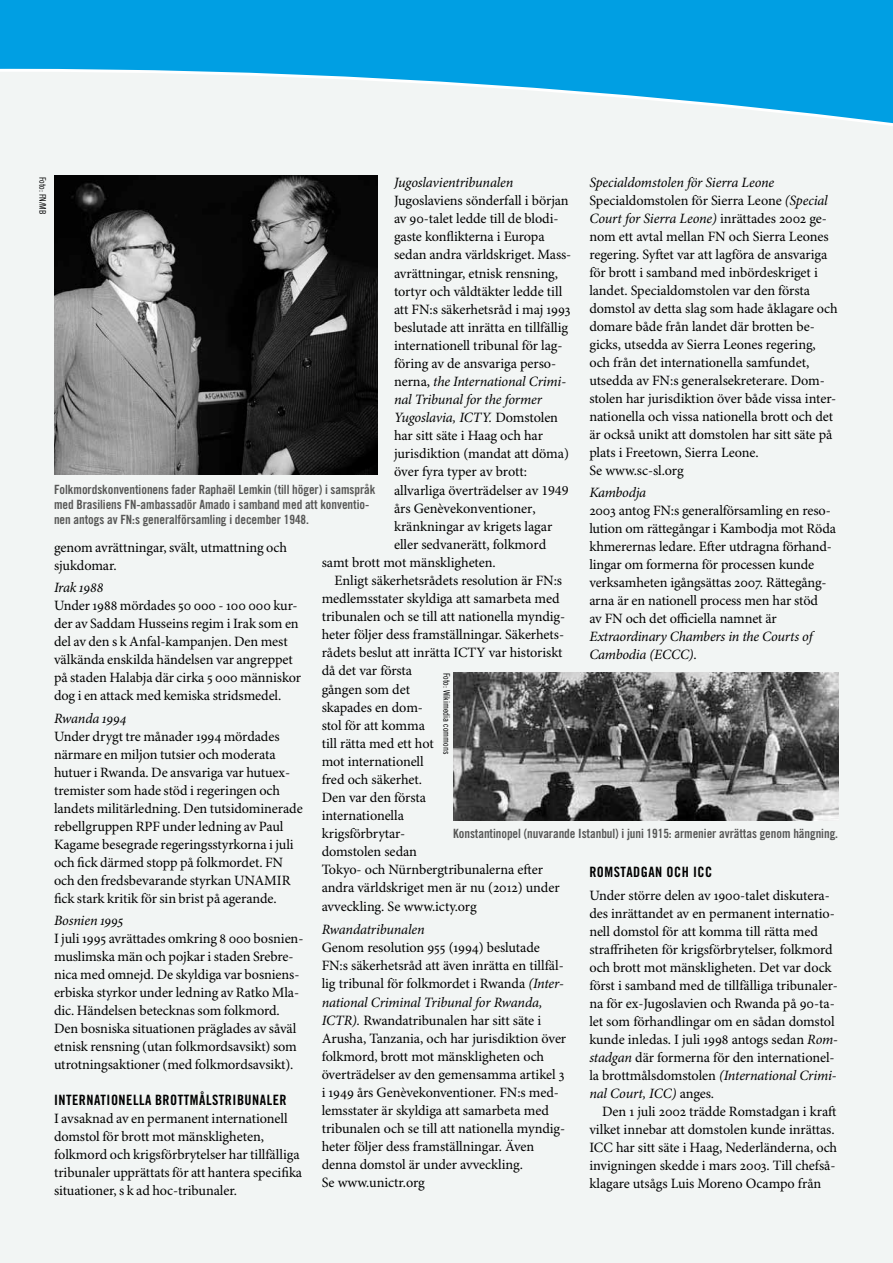
<style>
.page{position:relative;width:893px;height:1263px;background:#f2f5f4}
.page>*{position:absolute;margin:0;border:0;box-sizing:border-box;transform-origin:0 0}
.t1{font:14.25px/18px "Minion Pro";letter-spacing:-.005em;color:#000}
.t2{font:italic 14.25px/18px "Minion Pro";letter-spacing:-.015em;color:#000}
.t3{font:14.25px "Trade Gothic LT Std Bd Cn 20";letter-spacing:.035em;color:#000}
.t4{font:12.75px/15px "Trade Gothic LT Std Bd Cn 20";letter-spacing:-.005em;color:#575756}
.t5{font:9px "Trade Gothic LT Std Cn 18";color:#000}
.s1{font-style:italic}
.s2{font-style:normal}
</style>
<div class="page">
<svg style="left:0;top:0;width:893px;height:126px"></svg>
<img style="left:54px;top:176px;width:323px;height:298px">
<img style="left:453px;top:673px;width:386px;height:147px">
<p class="t1" style="left:589px;top:174px;width:250px"><span class="s1">Specialdomstolen för Sierra Leone </span>Specialdomstolen för Sierra Leone <span class="s1">(Special Court for Sierra Leone)</span> inrättades 2002 ge&shy;nom ett avtal mellan FN och Sierra Leones regering. Syftet var att lagföra de ansvariga för brott i samband med inbördeskriget i landet. Specialdomstolen var den första domstol av detta slag som hade åklagare och domare både från landet där brotten be&shy;gicks, utsedda av Sierra Leones regering, och från det internationella samfundet, utsedda av FN:s generalsekreterare. Dom&shy;stolen har jurisdiktion över både vissa inter&shy;nationella och vissa nationella brott och det är också unikt att domstolen har sitt säte på plats i Freetown, Sierra Leone.<br>Se www.sc-sl.org</p>
<p class="t2" style="left:589px;top:484px;width:58px">Kambodja</p>
<p class="t1" style="left:589px;top:502px;width:248px">2003 antog FN:s generalförsamling en reso&shy;lution om rättegångar i Kambodja mot Röda khmerernas ledare. Efter utdragna förhand&shy;lingar om formerna för processen kunde verksamheten igångsättas 2007. Rättegång&shy;arna är en nationell process men har stöd<br>av FN och det officiella namnet är</p>
<p class="t2" style="left:589px;top:628px;width:225px">Extraordinary Chambers in the Courts of<br>Cambodia (ECCC)<span class="s2">.</span></p>
<p class="t2" style="left:394px;top:174px;width:121px">Jugoslavientribunalen</p>
<p class="t1" style="left:394px;top:192px;width:176px">Jugoslaviens sönderfall i början</p>
<p class="t1" style="left:394px;top:210px;width:166px">av 90-talet ledde till de blodi-</p>
<p class="t1" style="left:394px;top:228px;width:152px">gaste konflikterna i Europa</p>
<p class="t1" style="left:394px;top:246px;width:179px">sedan andra världskriget. Mass-</p>
<p class="t1" style="left:394px;top:265px;width:166px">avrättningar, etnisk rensning,</p>
<p class="t1" style="left:394px;top:283px;width:170px">tortyr och våldtäkter ledde till</p>
<p class="t1" style="left:394px;top:301px;width:178px">att FN:s säkerhetsråd i maj 1993</p>
<p class="t1" style="left:394px;top:319px;width:176px">beslutade att inrätta en tillfällig</p>
<p class="t1" style="left:394px;top:337px;width:170px">internationell tribunal för lag-</p>
<p class="t1" style="left:394px;top:355px;width:164px">föring av de ansvariga perso-</p>
<p class="t2" style="left:394px;top:373px;width:174px"><span class="s2">nerna,</span> the International Crimi-</p>
<p class="t2" style="left:394px;top:391px;width:149px">nal Tribunal for the former</p>
<p class="t2" style="left:394px;top:409px;width:166px">Yugoslavia, ICTY. <span class="s2">Domstolen</span></p>
<p class="t1" style="left:394px;top:427px;width:150px">har sitt säte i Haag och har</p>
<p class="t1" style="left:394px;top:445px;width:176px">jurisdiktion (mandat att döma)</p>
<p class="t1" style="left:394px;top:463px;width:135px">över fyra typer av brott:</p>
<p class="t1" style="left:394px;top:482px;width:176px">allvarliga överträdelser av 1949</p>
<p class="t1" style="left:394px;top:500px;width:143px">års Genèvekonventioner,</p>
<p class="t1" style="left:394px;top:518px;width:160px">kränkningar av krigets lagar</p>
<p class="t1" style="left:394px;top:536px;width:154px">eller sedvanerätt, folkmord</p>
<p class="t1" style="left:322px;top:554px;width:176px">samt brott mot mänskligheten.</p>
<p class="t1" style="left:334px;top:572px;width:229px">Enligt säkerhetsrådets resolution är FN:s</p>
<p class="t1" style="left:322px;top:590px;width:240px">medlemsstater skyldiga att samarbeta med</p>
<p class="t1" style="left:322px;top:608px;width:245px">tribunalen och se till att nationella myndig-</p>
<p class="t1" style="left:322px;top:626px;width:244px">heter följer dess framställningar. Säkerhets-</p>
<p class="t1" style="left:322px;top:644px;width:242px">rådets beslut att inrätta ICTY var historiskt</p>
<p class="t1" style="left:322px;top:662px;width:92px">då det var första</p>
<p class="t1" style="left:322px;top:680px;width:90px">gången som det</p>
<p class="t1" style="left:322px;top:699px;width:103px">skapades en dom-</p>
<p class="t1" style="left:322px;top:717px;width:105px">stol för att komma</p>
<p class="t1" style="left:322px;top:735px;width:114px">till rätta med ett hot</p>
<p class="t1" style="left:322px;top:753px;width:104px">mot internationell</p>
<p class="t1" style="left:322px;top:771px;width:102px">fred och säkerhet.</p>
<p class="t1" style="left:322px;top:789px;width:106px">Den var den första</p>
<p class="t1" style="left:322px;top:807px;width:84px">internationella</p>
<p class="t1" style="left:322px;top:825px;width:85px">krigsförbrytar-</p>
<p class="t1" style="left:322px;top:843px;width:97px">domstolen sedan</p>
<p class="t1" style="left:322px;top:861px;width:223px">Tokyo- och Nürnbergtribunalerna efter</p>
<p class="t1" style="left:322px;top:879px;width:239px">andra världskriget men är nu (2012) under</p>
<p class="t1" style="left:322px;top:897px;width:157px">avveckling. Se www.icty.org</p>
<p class="t2" style="left:322px;top:921px;width:104px">Rwandatribunalen</p>
<p class="t1" style="left:322px;top:939px;width:246px">Genom resolution 955 (1994) beslutade FN:s säkerhetsråd att även inrätta en tillfäl&shy;lig tribunal för folkmordet i Rwanda <span class="s1">(Inter&shy;national Criminal Tribunal for Rwanda, ICTR).</span> Rwandatribunalen har sitt säte i Arusha, Tanzania, och har jurisdiktion över folkmord, brott mot mänskligheten och överträdelser av den gemensamma artikel 3 i 1949 års Genèvekonventioner. FN:s med&shy;lemsstater är skyldiga att samarbeta med tribunalen och se till att nationella myndig&shy;heter följer dess framställningar. Även denna domstol är under avveckling.<br>Se www.unictr.org</p>
<p class="t5" style="left:48px;top:177px;width:39px;rotate:90deg">Foto: FN/MB</p>
<p class="t4" style="left:54px;top:481px;width:323px">Folkmordskonventionens fader Raphaël Lemkin (till höger) i samspråk med Brasiliens FN-ambassadör Amado i samband med att konventio&shy;nen antogs av FN:s generalförsamling i december 1948.</p>
<p class="t1" style="left:54px;top:539px;width:234px">genom avrättningar, svält, utmattning och sjukdomar.</p>
<p class="t2" style="left:54px;top:579px;width:51px">Irak 1988</p>
<p class="t1" style="left:54px;top:597px;width:249px">Under 1988 mördades 50 000 - 100 000 kur&shy;der av Saddam Husseins regim i Irak som en del av den s k Anfal-kampanjen. Den mest välkända enskilda händelsen var angreppet på staden Halabja där cirka 5 000 människor dog i en attack med kemiska stridsmedel.</p>
<p class="t2" style="left:54px;top:710px;width:74px">Rwanda 1994</p>
<p class="t1" style="left:54px;top:728px;width:250px">Under drygt tre månader 1994 mördades närmare en miljon tutsier och moderata hutuer i Rwanda. De ansvariga var hutuex&shy;tremister som hade stöd i regeringen och landets militärledning. Den tutsidominerade rebellgruppen RPF under ledning av Paul Kagame besegrade regeringsstyrkorna i juli och fick därmed stopp på folkmordet. FN och den fredsbevarande styrkan UNAMIR fick stark kritik för sin brist på agerande.</p>
<p class="t2" style="left:54px;top:912px;width:71px">Bosnien 1995</p>
<p class="t1" style="left:54px;top:930px;width:251px">I juli 1995 avrättades omkring 8 000 bosnien&shy;muslimska män och pojkar i staden Srebre&shy;nica med omnejd. De skyldiga var bosniens&shy;erbiska styrkor under ledning av Ratko Mla&shy;dic. Händelsen betecknas som folkmord.<br>Den bosniska situationen präglades av såväl etnisk rensning (utan folkmordsavsikt) som utrotningsaktioner (med folkmordsavsikt).</p>
<p class="t3" style="left:54px;top:1091px;width:8px">INTERN</p>
<p class="t3" style="left:94px;top:1091px;width:14px">ATIONELL</p>
<p class="t3" style="left:145px;top:1091px;width:18px">A BROTTM</p>
<p class="t3" style="left:199px;top:1091px;width:14px">ÅLSTRIB</p>
<p class="t3" style="left:245px;top:1091px;width:30px">UNALER</p>
<p class="t1" style="left:54px;top:1110px;width:250px">I avsaknad av en permanent internationell domstol för brott mot mänskligheten, folkmord och krigsförbrytelser har tillfälliga tribunaler upprättats för att hantera specifika situationer, s k ad hoc-tribunaler.</p>
<p class="t5" style="left:452px;top:673px;width:83px;rotate:90deg">Foto: Wikimedia commons</p>
<p class="t4" style="left:453px;top:825px;width:386px">Konstantinopel (nuvarande Istanbul) i juni 1915: armenier avrättas genom hängning.</p>
<p class="t3" style="left:589px;top:864px;width:9px">ROMST</p>
<p class="t3" style="left:626px;top:864px;width:49px">ADGAN OCH</p>
<p class="t3" style="left:693px;top:864px;width:7px">ICC</p>
<p class="t1" style="left:589px;top:887px;width:250px">Under större delen av 1900-talet diskutera&shy;des inrättandet av en permanent internatio&shy;nell domstol för att komma till rätta med straffriheten för krigsförbrytelser, folkmord och brott mot mänskligheten. Det var dock först i samband med de tillfälliga tribunaler&shy;na för ex-Jugoslavien och Rwanda på 90-ta&shy;let som förhandlingar om en sådan domstol kunde inledas. I juli 1998 antogs sedan <span class="s1">Rom&shy;stadgan</span> där formerna för den internationel&shy;la brottmålsdomstolen <span class="s1">(International Crimi&shy;nal Court, ICC)</span> anges.</p>
<p class="t1" style="left:589px;top:1103px;width:249px;text-indent:13px">Den 1 juli 2002 trädde Romstadgan i kraft vilket innebar att domstolen kunde inrättas.<br>ICC har sitt säte i Haag, Nederländerna, och invigningen skedde i mars 2003. Till chefså&shy;klagare utsågs Luis Moreno Ocampo från</p>
</div>
